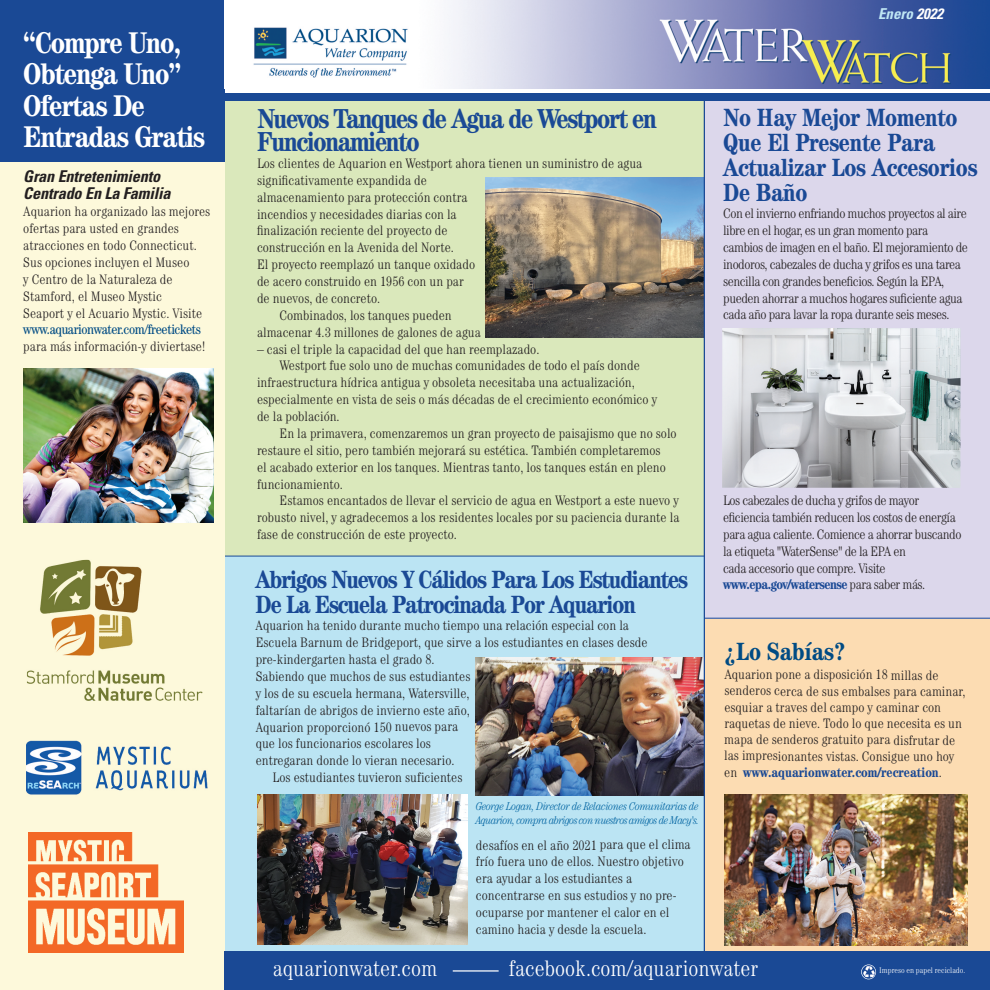
<style>
.page{position:relative;width:990px;height:990px;background:#fff}
.page>*{position:absolute;margin:0;border:0;box-sizing:border-box;transform-origin:0 0}
.t1{font:700 condensed 30px/31.2px "Century Std";letter-spacing:-.03em;color:#fff}
.t2{font:700 condensed 27.5px/23.1px "Century Std";letter-spacing:-.045em;color:#1a4995}
.t3{font:700 condensed 25px/25px "Century Std";letter-spacing:-.04em;color:#1a4995}
.t4{font:700 condensed 25px/25px "Century Std";letter-spacing:-.01em;color:#1a4995}
.t5{font:700 condensed 25px "Century Std";color:#004b84}
.t6{font:300 condensed 22.5px "Century";color:#fff}
.t7{font:italic 700 condensed 16.25px/17.5px "Univers";letter-spacing:-.01em;color:#231f20}
.t8{font:italic 700 condensed 15px "Univers";color:#bfe6f4}
.t9{font:300 condensed 13.75px/16.9px "Century Std";color:#231f20}
.t10{font:300 condensed 13.75px/16.9px "Century Std";letter-spacing:-.035em;color:#231f20}
.t11{font:condensed 13.75px "Century Std";letter-spacing:-.025em;color:#004b84}
.t12{font:italic 300 condensed 11.25px/13.5px "Century";letter-spacing:-.025em;color:#0063a1}
.t13{font:300 condensed 8.12px "Century";color:#fff}
.s1{color:#fff}
.s2{font-weight:700;color:#1a4995}
</style>
<div class="page">
<div style="left:210px;top:97px;width:494px;height:459px;background:#dae8bb"></div>
<img style="left:486px;top:178px;width:218px;height:159px">
<div style="left:704px;top:618px;width:286px;height:333px;background:#fcdcb2"></div>
<img style="left:724px;top:795px;width:243px;height:150px">
<div style="left:210px;top:556px;width:494px;height:396px;background:#bbe4f3"></div>
<div style="left:704px;top:97px;width:286px;height:521px;background:#dcd7eb"></div>
<img style="left:476px;top:657px;width:228px;height:139px">
<hr style="left:173px;top:556px;width:531px;height:1px;background:#1a4995">
<hr style="left:704px;top:618px;width:286px;height:1px;background:#1a4995">
<img style="left:257px;top:794px;width:211px;height:151px">
<img style="left:722px;top:328px;width:239px;height:160px">
<hr style="left:704px;top:97px;width:1px;height:855px;background:#1a4995">
<div style="left:0;top:0;width:225px;height:990px;background:#fdf9db"></div>
<div style="left:0;top:0;width:225px;height:161px;background:#1a4995"></div>
<img style="left:253px;top:0;width:737px;height:89px">
<div style="left:225px;top:951px;width:765px;height:39px;background:#1a4995"></div>
<svg style="left:863px;top:967px;width:11px;height:10px"></svg>
<div style="left:861px;top:964px;width:15px;height:15px;border:1px solid #fff;border-radius:50%"></div>
<div style="left:225px;top:93px;width:765px;height:8px;background:#1a4995"></div>
<hr style="left:453px;top:970px;width:46px;height:2px;background:#fff">
<img style="left:26px;top:740px;width:182px;height:55px">
<img style="left:27px;top:560px;width:176px;height:141px">
<img style="left:29px;top:833px;width:154px;height:120px">
<img style="left:23px;top:368px;width:191px;height:155px">
<h1 class="t1" style="left:23px;top:30px;width:183px">“Compre Uno,<br>Obtenga Uno”<br>Ofertas De<br>Entradas Gratis</h1>
<p class="t7" style="left:23px;top:169px;width:149px">Gran Entretenimiento<br>Centrado En La Familia</p>
<p class="t9" style="left:23px;top:204px;width:189px">Aquarion ha organizado las mejores ofertas para usted en grandes atracciones en todo Connecticut.<br>Sus opciones incluyen el Museo<br>y Centro de la Naturaleza de<br>Stamford, el Museo Mystic<br>Seaport y el Acuario Mystic. Visite</p>
<p class="t11" style="left:23px;top:325px;width:179px">www.aquarionwater.com/freetickets</p>
<p class="t9" style="left:23px;top:339px;width:184px">para más información-y diviertase!</p>
<p class="t8" style="left:878px;top:9px;width:66px">Enero <span class="s1">2022</span></p>
<h2 class="t2" style="left:257px;top:109px;width:401px">Nuevos Tanques de Agua de Westport en<br>Funcionamiento</h2>
<p class="t9" style="left:257px;top:156px;width:387px">Los clientes de Aquarion en Westport ahora tienen un suministro de agua</p>
<p class="t9" style="left:257px;top:173px;width:171px">significativamente expandida de</p>
<p class="t9" style="left:257px;top:190px;width:212px">almacenamiento para protección contra</p>
<p class="t9" style="left:257px;top:207px;width:201px">incendios y necesidades diarias con la</p>
<p class="t9" style="left:257px;top:224px;width:192px">finalización reciente del proyecto de</p>
<p class="t9" style="left:257px;top:240px;width:198px">construcción en la Avenida del Norte.</p>
<p class="t9" style="left:257px;top:257px;width:220px">El proyecto reemplazó un tanque oxidado</p>
<p class="t9" style="left:257px;top:274px;width:208px">de acero construido en 1956 con un par</p>
<p class="t9" style="left:257px;top:291px;width:125px">de nuevos, de concreto.</p>
<p class="t9" style="left:280px;top:308px;width:174px">Combinados, los tanques pueden</p>
<p class="t9" style="left:257px;top:325px;width:225px">almacenar 4.3 millones de galones de agua</p>
<p class="t9" style="left:257px;top:342px;width:284px">– casi el triple la capacidad del que han reemplazado.</p>
<p class="t9" style="left:280px;top:359px;width:362px">Westport fue solo uno de muchas comunidades de todo el país donde</p>
<p class="t9" style="left:257px;top:375px;width:379px">infraestructura hídrica antigua y obsoleta necesitaba una actualización,</p>
<p class="t9" style="left:257px;top:392px;width:402px">especialmente en vista de seis o más décadas de el crecimiento económico y</p>
<p class="t9" style="left:257px;top:409px;width:84px">de la población.</p>
<p class="t9" style="left:280px;top:426px;width:399px">En la primavera, comenzaremos un gran proyecto de paisajismo que no solo</p>
<p class="t9" style="left:257px;top:443px;width:405px">restaure el sitio, pero también mejorará su estética. También completaremos</p>
<p class="t9" style="left:257px;top:460px;width:410px">el acabado exterior en los tanques. Mientras tanto, los tanques están en pleno</p>
<p class="t9" style="left:257px;top:477px;width:88px">funcionamiento.</p>
<p class="t9" style="left:280px;top:494px;width:401px">Estamos encantados de llevar el servicio de agua en Westport a este nuevo y</p>
<p class="t9" style="left:257px;top:510px;width:424px">robusto nivel, y agradecemos a los residentes locales por su paciencia durante la</p>
<p class="t9" style="left:257px;top:527px;width:202px">fase de construcción de este proyecto.</p>
<h3 class="t3" style="left:256px;top:569px;width:434px">Abrigos Nuevos Y Cálidos Para Los Estudiantes<br>De La Escuela Patrocinada Por Aquarion</h3>
<p class="t9" style="left:256px;top:618px;width:375px">Aquarion ha tenido durante mucho tiempo una relación especial con la</p>
<p class="t9" style="left:256px;top:635px;width:393px">Escuela Barnum de Bridgeport, que sirve a los estudiantes en clases desde</p>
<p class="t9" style="left:256px;top:652px;width:180px">pre-kindergarten hasta el grado 8.</p>
<p class="t9" style="left:256px;top:669px;width:216px">Sabiendo que muchos de sus estudiantes</p>
<p class="t9" style="left:256px;top:686px;width:216px">y los de su escuela hermana, Watersville,</p>
<p class="t9" style="left:256px;top:703px;width:216px">faltarían de abrigos de invierno este año,</p>
<p class="t9" style="left:256px;top:720px;width:204px">Aquarion proporcionó 150 nuevos para</p>
<p class="t9" style="left:256px;top:736px;width:177px">que los funcionarios escolares los</p>
<p class="t9" style="left:256px;top:753px;width:200px">entregaran donde lo vieran necesario.</p>
<p class="t9" style="left:273px;top:770px;width:191px">Los estudiantes tuvieron suficientes</p>
<p class="t12" style="left:476px;top:800px;width:225px">George Logan, Director de Relaciones Comunitarias de<br>Aquarion, compra abrigos con nuestros amigos de Macy's.</p>
<p class="t9" style="left:476px;top:838px;width:216px">desafíos en el año 2021 para que el clima frío fuera uno de ellos. Nuestro objetivo era ayudar a los estudiantes a concentrarse en sus estudios y no pre&shy;ocuparse por mantener el calor en el camino hacia y desde la escuela.</p>
<h3 class="t4" style="left:723px;top:107px;width:256px">No Hay Mejor Momento<br>Que El Presente Para<br>Actualizar Los Accesorios<br>De Baño</h3>
<p class="t10" style="left:723px;top:206px;width:246px">Con el invierno enfriando muchos proyectos al aire libre en el hogar, es un gran momento para cambios de imagen en el baño. El mejoramiento de inodoros, cabezales de ducha y grifos es una tarea sencilla con grandes beneficios. Según la EPA, pueden ahorrar a muchos hogares suficiente agua cada año para lavar la ropa durante seis meses.</p>
<p class="t10" style="left:723px;top:493px;width:240px">Los cabezales de ducha y grifos de mayor eficiencia también reducen los costos de energía para agua caliente. Comience a ahorrar buscando la etiqueta "WaterSense" de la EPA en<br>cada accesorio que compre. Visite <span class="s2">www.epa.gov/watersense</span> para saber más.</p>
<h3 class="t5" style="left:724px;top:643px;width:123px">¿Lo Sabías?</h3>
<p class="t9" style="left:724px;top:668px;width:243px;line-height:16.2px">Aquarion pone a disposición 18 millas de senderos cerca de sus embalses para caminar, esquiar a traves del campo y caminar con raquetas de nieve. Todo lo que necesita es un mapa de senderos gratuito para disfrutar de las impresionantes vistas. Consigue uno hoy en <span class="s2">www.aquarionwater.com/recreation</span>.</p>
<h3 class="t6" style="left:273px;top:960px;width:166px">aquarionwater.com</h3>
<h3 class="t6" style="left:509px;top:961px;width:251px">facebook.com/aquarionwater</h3>
<p class="t13" style="left:879px;top:968px;width:88px">Impreso en papel reciclado.</p>
</div>
